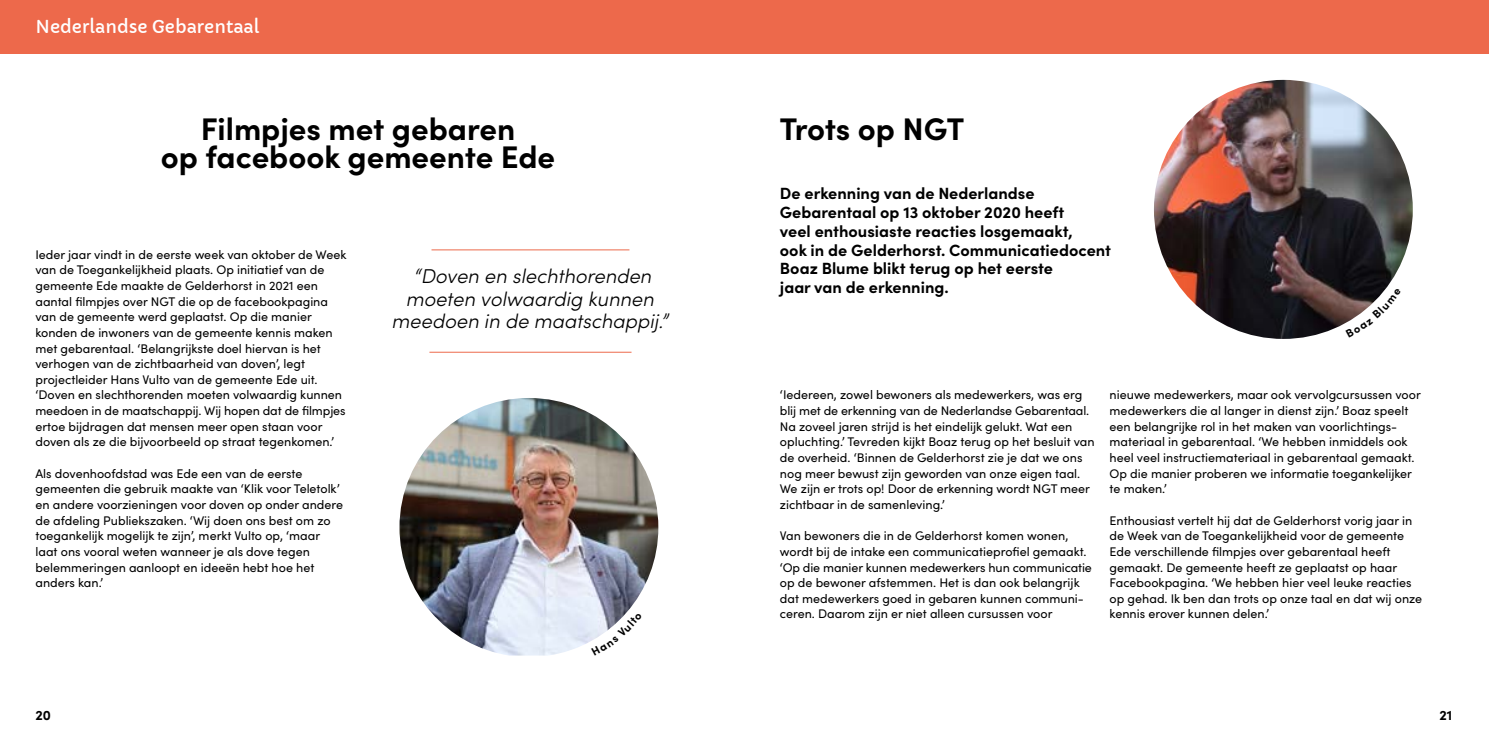
<style>
.page{position:relative;width:1489px;height:745px;background:#fff}
.page>*{position:absolute;margin:0;border:0;box-sizing:border-box;transform-origin:0 0}
.t1{font:700 31.25px/27.5px "Sofia Pro";color:#000;text-align:center}
.t2{font:italic 300 20px/22.5px "Sofia Pro";color:#000;text-align:center}
.t3{font:17.5px "Capriola";color:#fff}
.t4{font:700 16.25px/18.8px "Sofia Pro";color:#000}
.t5{font:700 13.75px "Sofia Pro";color:#000}
.t6{font:12.5px/15.6px "Sofia Pro";color:#000}
</style>
<div class="page">
<div style="left:0;top:0;width:1488px;height:53px;background:#ed694b"></div>
<img style="left:1153px;top:80px;width:259px;height:259px;border-radius:129px">
<img style="left:399px;top:398px;width:259px;height:257px">
<hr style="left:431px;top:249px;width:198px;height:1px;background:#ed694b">
<hr style="left:429px;top:351px;width:202px;height:1px;background:#ed694b">
<svg style="left:1345px;top:288px;width:41px;height:35px"></svg>
<svg style="left:591px;top:612px;width:51px;height:43px"></svg>
<h3 class="t3" style="left:35px;top:16px;width:226px">Nederlandse Gebarentaal</h3>
<h1 class="t1" style="left:161px;top:113px;width:396px">Filmpjes met gebaren<br>op facebook gemeente Ede</h1>
<p class="t6" style="left:35px;top:245px;width:312px">Ieder jaar vindt in de eerste week van oktober de Week van de Toegankelijkheid plaats. Op initiatief van de gemeente Ede maakte de Gelderhorst in 2021 een aantal filmpjes over NGT die op de facebookpagina van de gemeente werd geplaatst. Op die manier konden de inwoners van de gemeente kennis maken met gebarentaal. ‘Belangrijkste doel hiervan is het verhogen van de zichtbaarheid van doven’, legt projectleider Hans Vulto van de gemeente Ede uit. ‘Doven en slechthorenden moeten volwaardig kunnen meedoen in de maatschappij. Wij hopen dat de filmpjes ertoe bijdragen dat mensen meer open staan voor doven als ze die bijvoorbeeld op straat tegenkomen.’</p>
<p class="t6" style="left:35px;top:464px;width:309px">Als dovenhoofdstad was Ede een van de eerste gemeenten die gebruik maakte van ‘Klik voor Teletolk’ en andere voorzieningen voor doven op onder andere de afdeling Publiekszaken. ‘Wij doen ons best om zo toegankelijk mogelijk te zijn’, merkt Vulto op, ‘maar laat ons vooral weten wanneer je als dove tegen belemmeringen aanloopt en ideeën hebt hoe het anders kan.’</p>
<h2 class="t2" style="left:391px;top:263px;width:278px">“Doven en slechthorenden moeten volwaardig kunnen meedoen in de maatschappij.”</h2>
<h1 class="t1" style="left:780px;top:113px;width:186px">Trots op NGT</h1>
<h3 class="t4" style="left:780px;top:183px;width:332px">De erkenning van de Nederlandse Gebarentaal op 13 oktober 2020 heeft<br>veel enthousiaste reacties losgemaakt,<br>ook in de Gelderhorst. Communicatiedocent Boaz Blume blikt terug op het eerste<br>jaar van de erkenning.</h3>
<p class="t6" style="left:780px;top:386px;width:316px">‘Iedereen, zowel bewoners als medewerkers, was erg blij met de erkenning van de Nederlandse Gebarentaal.<br>Na zoveel jaren strijd is het eindelijk gelukt. Wat een opluchting.’ Tevreden kijkt Boaz terug op het besluit van de overheid. ‘Binnen de Gelderhorst zie je dat we ons nog meer bewust zijn geworden van onze eigen taal.<br>We zijn er trots op! Door de erkenning wordt NGT meer zichtbaar in de samenleving.’</p>
<p class="t6" style="left:780px;top:527px;width:313px">Van bewoners die in de Gelderhorst komen wonen, wordt bij de intake een communicatieprofiel gemaakt. ‘Op die manier kunnen medewerkers hun communicatie op de bewoner afstemmen. Het is dan ook belangrijk dat medewerkers goed in gebaren kunnen communi&shy;ceren. Daarom zijn er niet alleen cursussen voor</p>
<p class="t6" style="left:1109px;top:386px;width:313px">nieuwe medewerkers, maar ook vervolgcursussen voor medewerkers die al langer in dienst zijn.’ Boaz speelt een belangrijke rol in het maken van voorlichtings&shy;materiaal in gebarentaal. ‘We hebben inmiddels ook heel veel instructiemateriaal in gebarentaal gemaakt.<br>Op die manier proberen we informatie toegankelijker te maken.’</p>
<p class="t6" style="left:1109px;top:511px;width:314px">Enthousiast vertelt hij dat de Gelderhorst vorig jaar in de Week van de Toegankelijkheid voor de gemeente Ede verschillende filmpjes over gebarentaal heeft gemaakt. De gemeente heeft ze geplaatst op haar Facebookpagina. ‘We hebben hier veel leuke reacties op gehad. Ik ben dan trots op onze taal en dat wij onze kennis erover kunnen delen.’</p>
<p class="t5" style="left:35px;top:704px;width:17px">20</p>
<p class="t5" style="left:1439px;top:704px;width:14px">21</p>
</div>
